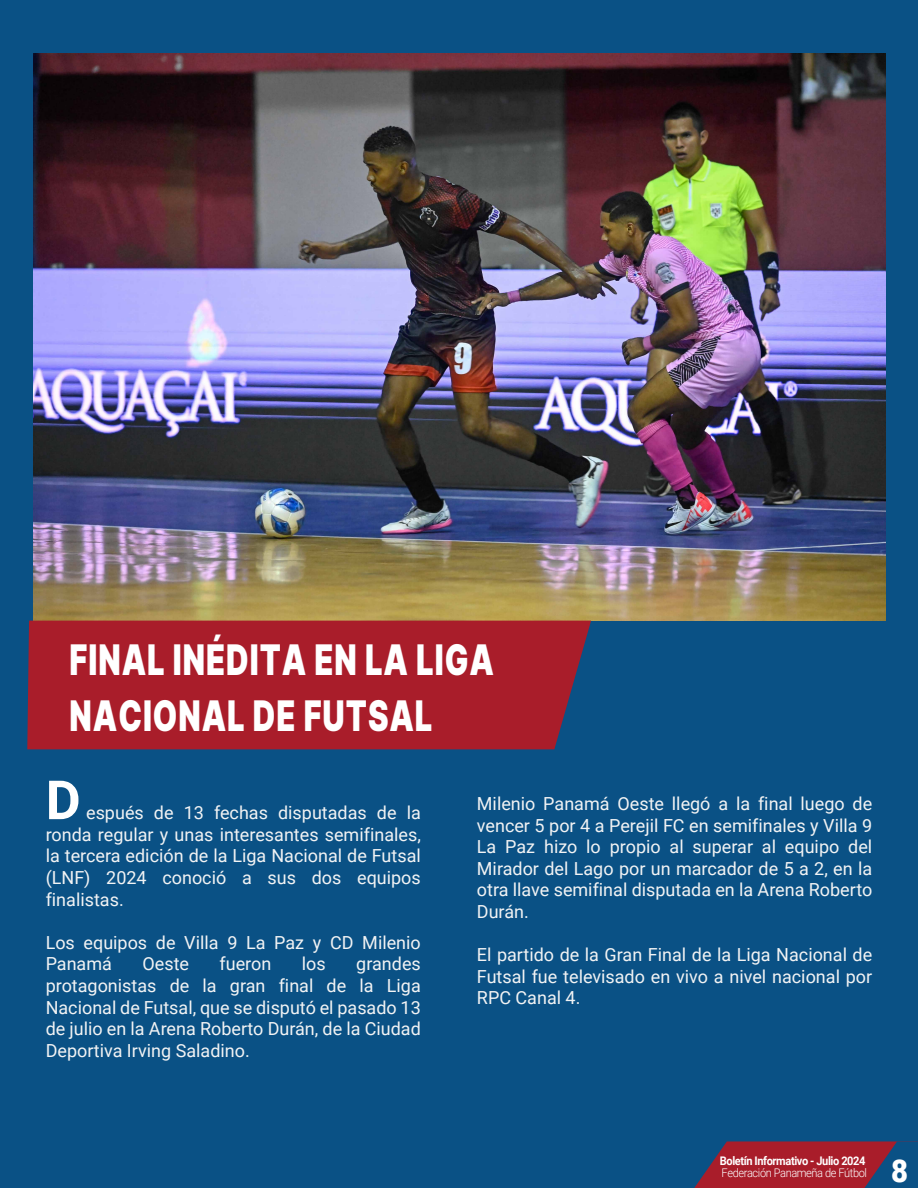
<style>
.page{position:relative;width:918px;height:1188px;background:#0a5185}
.page>*{position:absolute;margin:0;border:0;box-sizing:border-box;transform-origin:0 0}
.t1{font:700 54px "Roboto";color:#fff}
.t2{font:900 42.15px/56.2px "Inter";letter-spacing:.03em;color:#fff;scale:.73 1}
.t3{font:900 31.5px "Roboto";color:#fff;scale:.93 1}
.t4{font:18px/21.6px "Roboto";color:#f2f3f4;text-align:justify}
.t5{font:700 11.85px "Roboto";letter-spacing:-.035em;color:#fff;scale:.93 1}
.t6{font:300 11.85px "Roboto";letter-spacing:-.035em;color:#fff;scale:.93 1}
</style>
<div class="page">
<svg style="left:694px;top:1141px;width:224px;height:47px"></svg>
<img style="left:33px;top:53px;width:852px;height:568px">
<div style="left:27px;top:621px;width:564px;height:128px;background:#a91d2a"></div>
<h2 class="t2" style="left:70px;top:630px;width:583px">FINAL INÉDITA EN LA LIGA<br>NACIONAL DE FUTSAL</h2>
<h1 class="t1" style="left:46px;top:762px;width:37px">D</h1>
<p class="t4" style="left:46px;top:801px;width:377px;text-indent:40px">espués de 13 fechas disputadas de la ronda regular y unas interesantes semifinales, la tercera edición de la Liga Nacional de Futsal (LNF) 2024 conoció a sus dos equipos finalistas.</p>
<p class="t4" style="left:46px;top:931px;width:377px">Los equipos de Villa 9 La Paz y CD Milenio<br>Panamá</p>
<p class="t4" style="left:143px;top:952px;width:48px">Oeste</p>
<p class="t4" style="left:220px;top:952px;width:53px">fueron</p>
<p class="t4" style="left:302px;top:952px;width:25px">los</p>
<p class="t4" style="left:46px;top:952px;width:377px;text-indent:311px">grandes protagonistas de la gran final de la Liga Nacional de Futsal, que se disputó el pasado 13 de julio en la Arena Roberto Durán, de la Ciudad Deportiva Irving Saladino.</p>
<p class="t4" style="left:477px;top:792px;width:397px">Milenio Panamá Oeste llegó a la final luego de vencer 5 por 4 a Perejil FC en semifinales y Villa 9<br>La Paz hizo lo propio al superar al equipo del Mirador del Lago por un marcador de 5 a 2, en la otra llave semifinal disputada en la Arena Roberto Durán.</p>
<p class="t4" style="left:477px;top:943px;width:397px">El partido de la Gran Final de la Liga Nacional de Futsal fue televisado en vivo a nivel nacional por RPC Canal 4.</p>
<p class="t5" style="left:720px;top:1152px;width:158px">Boletín Informativo - Julio 2024</p>
<p class="t6" style="left:722px;top:1165px;width:158px">Federación Panameña de Fútbol</p>
<h3 class="t3" style="left:891px;top:1149px;width:20px">8</h3>
</div>
